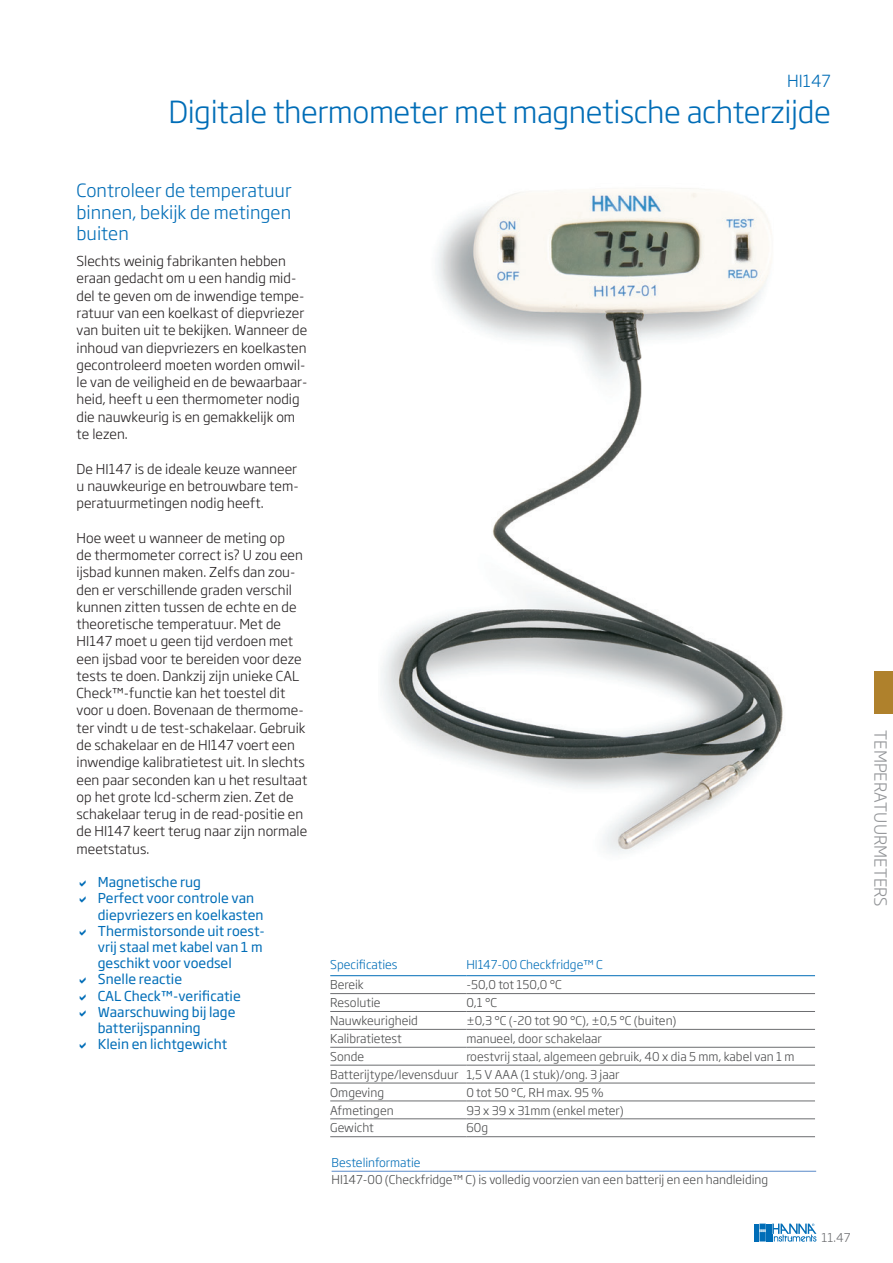
<style>
.page{position:relative;width:893px;height:1263px;background:#fff}
.page>*{position:absolute;margin:0;border:0;box-sizing:border-box;transform-origin:0 0}
.Titels{font:300 30px "Soho Gothic Pro";letter-spacing:-.015em;color:#006db7}
.Titel_2{font:300 18px/21.6px "Soho Gothic Pro";color:#006db7;text-align:justify}
.t1{font:300 16.5px "Soho Gothic Pro";color:#939598}
.Artikel__code{font:300 16.5px "Soho Gothic Pro";color:#006db7}
.t2{font:300 13.5px/17.2px "Soho Gothic Pro";color:#231f20}
.t3{font:13.5px/16.2px "Soho Gothic Pro";color:#006db7}
.Tabeltekst__links{font:300 12px "Soho Gothic Pro";color:#4b4c4d}
.Tabeltekst__titel{font:300 12px "Soho Gothic Pro";color:#006db7}
.Bestelinformatie__ti{font:300 12px "Soho Gothic Pro";color:#006db7}
.t4{font:300 12px "Soho Gothic Pro";color:#6c6d70}
</style>
<div class="page">
<img style="left:381px;top:188px;width:402px;height:666px">
<hr style="left:330px;top:993px;width:136px;height:1px;background:#6c6d70">
<hr style="left:466px;top:993px;width:349px;height:1px;background:#6c6d70">
<hr style="left:330px;top:1011px;width:136px;height:1px;background:#6c6d70">
<hr style="left:466px;top:1011px;width:349px;height:1px;background:#6c6d70">
<hr style="left:330px;top:1029px;width:136px;height:1px;background:#6c6d70">
<hr style="left:466px;top:1029px;width:349px;height:1px;background:#6c6d70">
<hr style="left:330px;top:1047px;width:136px;height:1px;background:#6c6d70">
<hr style="left:466px;top:1047px;width:349px;height:1px;background:#6c6d70">
<hr style="left:330px;top:1065px;width:136px;height:1px;background:#6c6d70">
<hr style="left:466px;top:1065px;width:349px;height:1px;background:#6c6d70">
<hr style="left:330px;top:1083px;width:136px;height:1px;background:#6c6d70">
<hr style="left:466px;top:1083px;width:349px;height:1px;background:#6c6d70">
<hr style="left:330px;top:1100px;width:136px;height:1px;background:#6c6d70">
<hr style="left:466px;top:1100px;width:349px;height:1px;background:#6c6d70">
<hr style="left:330px;top:1118px;width:136px;height:1px;background:#6c6d70">
<hr style="left:466px;top:1118px;width:349px;height:1px;background:#6c6d70">
<hr style="left:330px;top:1136px;width:136px;height:1px;background:#6c6d70">
<hr style="left:466px;top:1136px;width:349px;height:1px;background:#6c6d70">
<hr style="left:330px;top:975px;width:136px;height:1px;background:#006db7">
<hr style="left:466px;top:975px;width:349px;height:1px;background:#006db7">
<hr style="left:332px;top:1171px;width:484px;height:1px;background:#598ac8">
<svg style="left:754px;top:1223px;width:62px;height:19px"></svg>
<div style="left:874px;top:671px;width:19px;height:43px;background:#af812c"></div>
<p class="Artikel__code" style="left:787px;top:68px;width:45px">HI147</p>
<p class="Titels" style="left:168px;top:89px;width:664px">Digitale thermometer met magnetische achterzijde</p>
<p class="Titel_2" style="left:77px;top:179px;width:217px">Controleer de temperatuur binnen, bekijk de metingen buiten</p>
<p class="t2" style="left:77px;top:252px;width:232px">Slechts weinig fabrikanten hebben eraan gedacht om u een handig mid&shy;del te geven om de inwendige tempe&shy;ratuur van een koelkast of diepvriezer van buiten uit te bekijken. Wanneer de inhoud van diepvriezers en koelkasten gecontroleerd moeten worden omwil&shy;le van de veiligheid en de bewaarbaar&shy;heid, heeft u een thermometer nodig die nauwkeurig is en gemakkelijk om te lezen.</p>
<p class="t2" style="left:77px;top:459px;width:224px">De HI147 is de ideale keuze wanneer u nauwkeurige en betrouwbare tem&shy;peratuurmetingen nodig heeft.</p>
<p class="t2" style="left:77px;top:528px;width:232px">Hoe weet u wanneer de meting op<br>de thermometer correct is? U zou een ijsbad kunnen maken. Zelfs dan zou&shy;den er verschillende graden verschil kunnen zitten tussen de echte en de theoretische temperatuur. Met de HI147 moet u geen tijd verdoen met een ijsbad voor te bereiden voor deze tests te doen. Dankzij zijn unieke CAL Check™-functie kan het toestel dit voor u doen. Bovenaan de thermome&shy;ter vindt u de test-schakelaar. Gebruik de schakelaar en de HI147 voert een inwendige kalibratietest uit. In slechts een paar seconden kan u het resultaat op het grote lcd-scherm zien. Zet de schakelaar terug in de read-positie en de HI147 keert terug naar zijn normale meetstatus.</p>
<p class="t3" style="left:98px;top:873px;width:105px">Magnetische rug</p>
<p class="t3" style="left:98px;top:890px;width:167px">Perfect voor controle van diepvriezers en koelkasten</p>
<p class="t3" style="left:98px;top:922px;width:169px">Thermistorsonde uit roest&shy;vrij staal met kabel van 1 m geschikt voor voedsel</p>
<p class="t3" style="left:98px;top:971px;width:86px">Snelle reactie</p>
<p class="t3" style="left:98px;top:987px;width:145px">CAL Check™-verificatie</p>
<p class="t3" style="left:98px;top:1003px;width:139px">Waarschuwing bij lage batterijspanning</p>
<p class="t3" style="left:98px;top:1035px;width:131px">Klein en lichtgewicht</p>
<p class="Tabeltekst__titel" style="left:330px;top:955px;width:69px">Specificaties</p>
<p class="Tabeltekst__titel" style="left:466px;top:955px;width:138px">HI147-00 Checkfridge™ C</p>
<p class="Tabeltekst__links" style="left:330px;top:975px;width:35px">Bereik</p>
<p class="Tabeltekst__links" style="left:466px;top:975px;width:97px">-50,0 tot 150,0 °C</p>
<p class="Tabeltekst__links" style="left:330px;top:993px;width:52px">Resolutie</p>
<p class="Tabeltekst__links" style="left:466px;top:993px;width:32px">0,1 °C</p>
<p class="Tabeltekst__links" style="left:330px;top:1011px;width:89px">Nauwkeurigheid</p>
<p class="Tabeltekst__links" style="left:466px;top:1011px;width:212px">±0,3 °C (-20 tot 90 °C), ±0,5 °C (buiten)</p>
<p class="Tabeltekst__links" style="left:330px;top:1029px;width:73px">Kalibratietest</p>
<p class="Tabeltekst__links" style="left:466px;top:1029px;width:137px">manueel, door schakelaar</p>
<p class="Tabeltekst__links" style="left:330px;top:1047px;width:36px">Sonde</p>
<p class="Tabeltekst__links" style="left:466px;top:1047px;width:330px">roestvrij staal, algemeen gebruik, 40 x dia 5 mm, kabel van 1 m</p>
<p class="Tabeltekst__links" style="left:330px;top:1065px;width:130px">Batterijtype/levensduur</p>
<p class="Tabeltekst__links" style="left:466px;top:1065px;width:155px">1,5 V AAA (1 stuk)/ong. 3 jaar</p>
<p class="Tabeltekst__links" style="left:330px;top:1083px;width:55px">Omgeving</p>
<p class="Tabeltekst__links" style="left:466px;top:1083px;width:139px">0 tot 50 °C, RH max. 95 %</p>
<p class="Tabeltekst__links" style="left:330px;top:1101px;width:65px">Afmetingen</p>
<p class="Tabeltekst__links" style="left:466px;top:1101px;width:159px">93 x 39 x 31mm (enkel meter)</p>
<p class="Tabeltekst__links" style="left:330px;top:1119px;width:45px">Gewicht</p>
<p class="Tabeltekst__links" style="left:466px;top:1119px;width:23px">60g</p>
<p class="Bestelinformatie__ti" style="left:332px;top:1153px;width:91px">Bestelinformatie</p>
<p class="Tabeltekst__links" style="left:332px;top:1170px;width:438px">HI147-00 (Checkfridge™ C) is volledig voorzien van een batterij en een handleiding</p>
<p class="t4" style="left:821px;top:1228px;width:30px">11.47</p>
<p class="t1" style="left:893px;top:730px;width:178px;rotate:90deg">TEMPERATUURMETERS</p>
</div>
